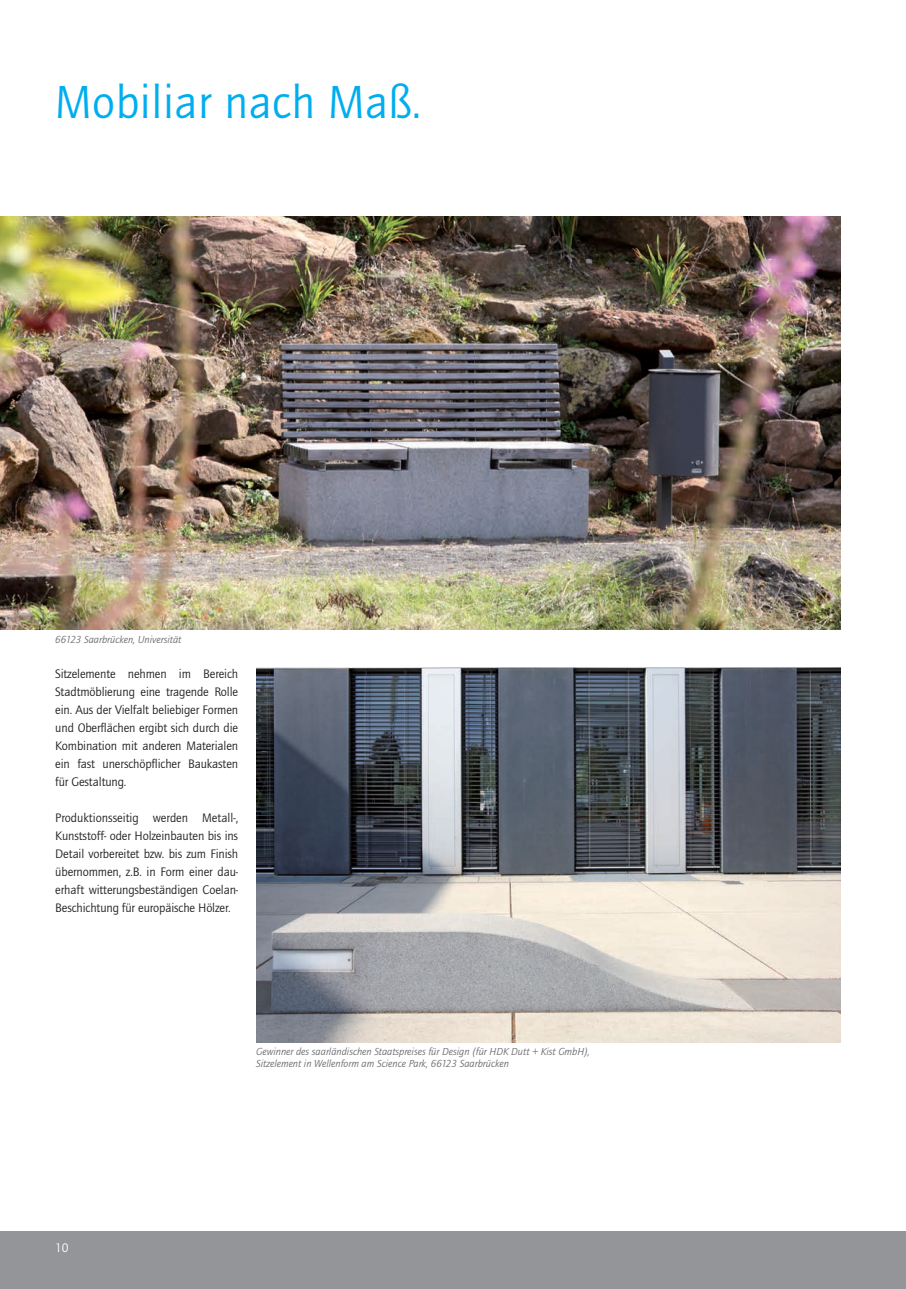
<style>
.page{position:relative;width:906px;height:1289px;background:#fff}
.page>*{position:absolute;margin:0;border:0;box-sizing:border-box;transform-origin:0 0}
.t1{font:48px "Quay Itc T";letter-spacing:.01em;color:#00aeef}
.t2{font:12.75px/18px "Quay Itc T";letter-spacing:-.01em;color:#231f20;text-align:justify}
.t3{font:12.75px "Quay Itc T";color:#fff}
.t4{font:italic 10.5px/12.6px "Quay Itc T";color:#6c6d70}
</style>
<div class="page">
<div style="left:0;top:1230px;width:906px;height:58px;background:#939598"></div>
<img style="left:256px;top:667px;width:584px;height:375px">
<img style="left:0;top:217px;width:840px;height:412px">
<h1 class="t1" style="left:55px;top:74px;width:367px">Mobiliar nach Maß.</h1>
<p class="t4" style="left:55px;top:633px;width:128px">66123 Saarbrücken, Universität</p>
<p class="t2" style="left:55px;top:664px;width:184px">Sitzelemente nehmen im Bereich Stadtmöblierung eine tragende Rolle ein. Aus der Vielfalt beliebiger Formen und Oberflächen ergibt sich durch die Kombination mit anderen Materialen ein fast unerschöpflicher Baukasten für Gestaltung.</p>
<p class="t2" style="left:55px;top:808px;width:184px">Produktionsseitig werden Metall-, Kunststoff- oder Holzeinbauten bis ins Detail vorbereitet bzw. bis zum Finish übernommen, z.B. in Form einer dau&shy;erhaft witterungsbeständigen Coelan-Beschichtung für europäische Hölzer.</p>
<p class="t4" style="left:256px;top:1044px;width:335px">Gewinner des saarländischen Staatspreises für Design (für HDK Dutt + Kist GmbH),<br>Sitzelement in Wellenform am Science Park, 66123 Saarbrücken</p>
<p class="t3" style="left:55px;top:1240px;width:15px">10</p>
</div>
